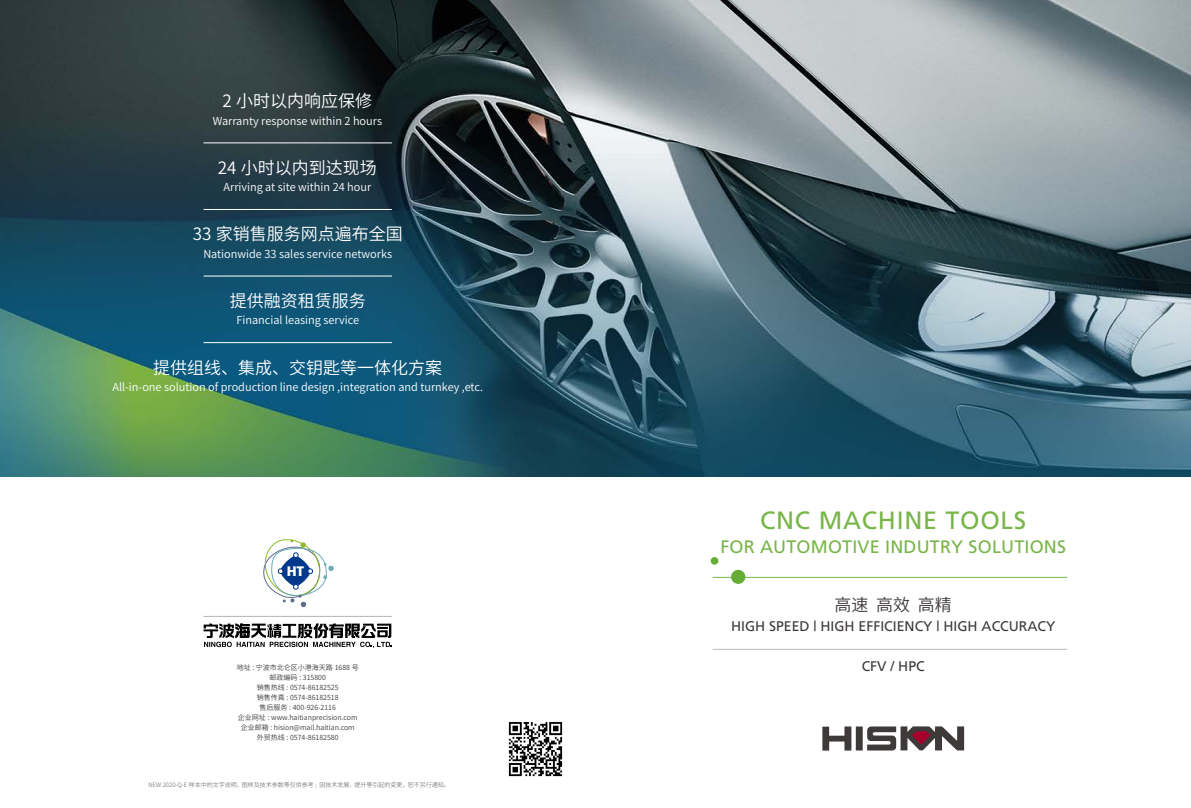
<style>
.page{position:relative;width:1191px;height:808px;background:#fff}
.page>*{position:absolute;margin:0;border:0;box-sizing:border-box;transform-origin:0 0}
.t1{font:25px "Frutiger";letter-spacing:.03em;color:#78b548}
.t2{font:18px "Frutiger";letter-spacing:.01em;color:#78b548}
.t3{font:17px "Source Han Sans CN";color:#fff}
.t4{font:17px "Source Han Sans CN";color:#3e3a39}
.t5{font:14px "Frutiger";color:#3e3a39}
.t6{font:900 13.8px "Frutiger";color:#fff}
.t7{font:11px "Source Han Sans CN";color:#fff}
.t8{font:7px/10px "Source Han Sans CN";color:#3e3a39;text-align:center}
.t9{font:300 6px "Source Han Sans CN";color:#595757}
</style>
<div class="page">
<img style="left:0;top:0;width:1191px;height:477px">
<hr style="left:712px;top:577px;width:355px;height:1px;background:#78b548">
<hr style="left:712px;top:649px;width:355px;height:1px;background:#bdbebe">
<div style="left:731px;top:570px;width:14px;height:14px;background:#64ae36;border-radius:50%"></div>
<div style="left:710px;top:557px;width:8px;height:8px;background:#64ae36;border-radius:50%"></div>
<hr style="left:203px;top:342px;width:189px;height:1px;background:#fff">
<hr style="left:203px;top:276px;width:189px;height:1px;background:#fff">
<hr style="left:203px;top:209px;width:189px;height:1px;background:#fff">
<hr style="left:203px;top:143px;width:189px;height:1px;background:#fff">
<img style="left:508px;top:722px;width:55px;height:55px">
<svg style="left:203px;top:623px;width:189px;height:25px"></svg>
<hr style="left:203px;top:616px;width:189px;height:1px;background:#b5b6b6">
<svg style="left:263px;top:539px;width:71px;height:68px"></svg>
<svg style="left:822px;top:726px;width:29px;height:24px"></svg>
<div style="left:855px;top:726px;width:7px;height:24px;background:#3e3a39"></div>
<svg style="left:867px;top:726px;width:97px;height:24px"></svg>
<h3 class="t3" style="left:223px;top:91px;width:151px">2 小时以内响应保修</h3>
<p class="t7" style="left:213px;top:114px;width:171px">Warranty response within 2 hours</p>
<h3 class="t3" style="left:218px;top:158px;width:160px">24 小时以内到达现场</h3>
<p class="t7" style="left:224px;top:181px;width:149px">Arriving at site within 24 hour</p>
<h3 class="t3" style="left:193px;top:225px;width:211px">33 家销售服务网点遍布全国</h3>
<p class="t7" style="left:203px;top:248px;width:190px">Nationwide 33 sales service networks</p>
<h3 class="t3" style="left:230px;top:291px;width:138px">提供融资租赁服务</h3>
<p class="t7" style="left:236px;top:314px;width:124px">Financial leasing service</p>
<h3 class="t3" style="left:153px;top:358px;width:291px">提供组线、集成、交钥匙等一体化方案</h3>
<p class="t7" style="left:112px;top:381px;width:372px">All-in-one solution of production line design ,integration and turnkey ,etc.</p>
<p class="t6" style="left:287px;top:563px;width:19px">HT</p>
<p class="t8" style="left:237px;top:663px;width:124px">地址 : 宁波市北仑区小港海天路 1688 号邮政编码 : 315800<br>销售热线 : 0574-86182525<br>销售传真 : 0574-86182518<br>售后服务 : 400-926-2116<br>企业网址 : www.haitianprecision.com企业邮箱 : hision@mail.haitian.com外贸热线 : 0574-86182580</p>
<p class="t9" style="left:149px;top:781px;width:303px">NEW 2020-Q-E 样本中的文字说明、图样及技术参数等仅供参考 ; 因技术发展、提升等引起的变更，恕不另行通知。</p>
<h1 class="t1" style="left:760px;top:505px;width:268px">CNC MACHINE TOOLS</h1>
<h2 class="t2" style="left:720px;top:536px;width:347px">FOR AUTOMOTIVE INDUTRY SOLUTIONS</h2>
<h3 class="t4" style="left:834px;top:595px;width:119px">高速 高效 高精</h3>
<p class="t5" style="left:731px;top:618px;width:326px">HIGH SPEED | HIGH EFFICIENCY | HIGH ACCURACY</p>
<p class="t5" style="left:861px;top:657px;width:65px">CFV / HPC</p>
</div>
